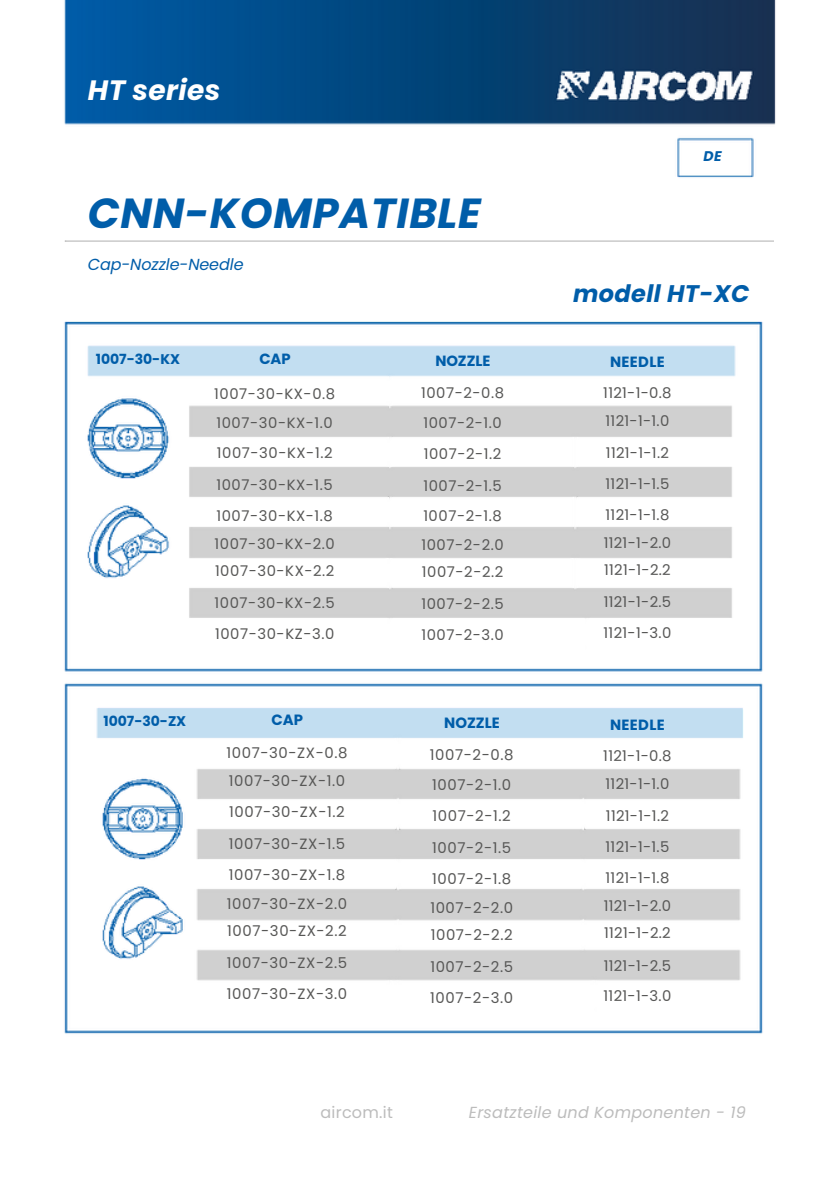
<style>
.page{position:relative;width:839px;height:1191px;background:#fff}
.page>*{position:absolute;margin:0;border:0;box-sizing:border-box;transform-origin:0 0}
.t1{font:italic 700 42px "Poppins";letter-spacing:.015em;color:#005da9}
.t2{font:italic 700 28px "Poppins";letter-spacing:.015em;color:#fff}
.t3{font:italic 700 24px "Poppins";letter-spacing:.015em;color:#005da9}
.t4{font:italic 16px "Poppins";letter-spacing:.02em;color:#bcbcbc}
.t5{font:italic 16px "Poppins";letter-spacing:-.005em;color:#005da9}
.t6{font:16px "Poppins";letter-spacing:.015em;color:#bcbcbc}
.t7{font:14.8px "Poppins";letter-spacing:.04em;color:#575756}
.t8{font:700 14.8px "Poppins";letter-spacing:-.005em;color:#005da9}
.t9{font:700 14px "Poppins";letter-spacing:-.005em;color:#005da9}
.t10{font:italic 700 14px "Poppins";color:#005da9}
</style>
<div class="page">
<img style="left:64px;top:321px;width:699px;height:713px">
<img style="left:64px;top:0;width:712px;height:178px">
<p class="t2" style="left:88px;top:70px;width:134px">HT series</p>
<p class="t1" style="left:88px;top:184px;width:394px">CNN-KOMPATIBLE</p>
<p class="t5" style="left:88px;top:253px;width:157px">Cap-Nozzle-Needle</p>
<p class="t9" style="left:96px;top:350px;width:86px">1007-30-KX</p>
<p class="t8" style="left:259px;top:349px;width:33px">CAP</p>
<p class="t7" style="left:214px;top:383px;width:122px">1007-30-KX-0.8</p>
<p class="t7" style="left:216px;top:413px;width:118px">1007-30-KX-1.0</p>
<p class="t7" style="left:217px;top:442px;width:117px">1007-30-KX-1.2</p>
<p class="t7" style="left:216px;top:474px;width:118px">1007-30-KX-1.5</p>
<p class="t7" style="left:216px;top:505px;width:118px">1007-30-KX-1.8</p>
<p class="t7" style="left:214px;top:534px;width:122px">1007-30-KX-2.0</p>
<p class="t7" style="left:215px;top:561px;width:121px">1007-30-KX-2.2</p>
<p class="t7" style="left:214px;top:593px;width:122px">1007-30-KX-2.5</p>
<p class="t7" style="left:215px;top:623px;width:121px">1007-30-KZ-3.0</p>
<p class="t9" style="left:104px;top:711px;width:84px">1007-30-ZX</p>
<p class="t8" style="left:271px;top:710px;width:33px">CAP</p>
<p class="t7" style="left:226px;top:742px;width:122px">1007-30-ZX-0.8</p>
<p class="t7" style="left:229px;top:771px;width:118px">1007-30-ZX-1.0</p>
<p class="t7" style="left:229px;top:802px;width:117px">1007-30-ZX-1.2</p>
<p class="t7" style="left:229px;top:834px;width:118px">1007-30-ZX-1.5</p>
<p class="t7" style="left:229px;top:865px;width:118px">1007-30-ZX-1.8</p>
<p class="t7" style="left:227px;top:893px;width:122px">1007-30-ZX-2.0</p>
<p class="t7" style="left:227px;top:921px;width:121px">1007-30-ZX-2.2</p>
<p class="t7" style="left:227px;top:953px;width:122px">1007-30-ZX-2.5</p>
<p class="t7" style="left:227px;top:984px;width:122px">1007-30-ZX-3.0</p>
<p class="t8" style="left:435px;top:351px;width:57px">NOZZLE</p>
<p class="t7" style="left:421px;top:383px;width:84px">1007-2-0.8</p>
<p class="t7" style="left:423px;top:412px;width:80px">1007-2-1.0</p>
<p class="t7" style="left:424px;top:443px;width:79px">1007-2-1.2</p>
<p class="t7" style="left:423px;top:475px;width:80px">1007-2-1.5</p>
<p class="t7" style="left:423px;top:506px;width:80px">1007-2-1.8</p>
<p class="t7" style="left:421px;top:534px;width:84px">1007-2-2.0</p>
<p class="t7" style="left:422px;top:561px;width:83px">1007-2-2.2</p>
<p class="t7" style="left:421px;top:593px;width:84px">1007-2-2.5</p>
<p class="t7" style="left:421px;top:624px;width:84px">1007-2-3.0</p>
<p class="t8" style="left:444px;top:712px;width:57px">NOZZLE</p>
<p class="t7" style="left:430px;top:745px;width:85px">1007-2-0.8</p>
<p class="t7" style="left:432px;top:774px;width:80px">1007-2-1.0</p>
<p class="t7" style="left:432px;top:805px;width:80px">1007-2-1.2</p>
<p class="t7" style="left:432px;top:838px;width:80px">1007-2-1.5</p>
<p class="t7" style="left:432px;top:869px;width:80px">1007-2-1.8</p>
<p class="t7" style="left:430px;top:897px;width:84px">1007-2-2.0</p>
<p class="t7" style="left:430px;top:924px;width:83px">1007-2-2.2</p>
<p class="t7" style="left:430px;top:957px;width:84px">1007-2-2.5</p>
<p class="t7" style="left:430px;top:988px;width:84px">1007-2-3.0</p>
<p class="t10" style="left:703px;top:146px;width:19px">DE</p>
<p class="t3" style="left:573px;top:277px;width:178px">modell HT-XC</p>
<p class="t8" style="left:610px;top:351px;width:56px">NEEDLE</p>
<p class="t7" style="left:603px;top:382px;width:70px">1121-1-0.8</p>
<p class="t7" style="left:605px;top:411px;width:65px">1121-1-1.0</p>
<p class="t7" style="left:606px;top:443px;width:64px">1121-1-1.2</p>
<p class="t7" style="left:605px;top:474px;width:65px">1121-1-1.5</p>
<p class="t7" style="left:605px;top:504px;width:65px">1121-1-1.8</p>
<p class="t7" style="left:603px;top:533px;width:69px">1121-1-2.0</p>
<p class="t7" style="left:604px;top:560px;width:68px">1121-1-2.2</p>
<p class="t7" style="left:603px;top:592px;width:69px">1121-1-2.5</p>
<p class="t7" style="left:603px;top:623px;width:69px">1121-1-3.0</p>
<p class="t8" style="left:610px;top:715px;width:56px">NEEDLE</p>
<p class="t7" style="left:603px;top:745px;width:70px">1121-1-0.8</p>
<p class="t7" style="left:605px;top:774px;width:65px">1121-1-1.0</p>
<p class="t7" style="left:606px;top:806px;width:64px">1121-1-1.2</p>
<p class="t7" style="left:605px;top:837px;width:65px">1121-1-1.5</p>
<p class="t7" style="left:605px;top:867px;width:65px">1121-1-1.8</p>
<p class="t7" style="left:603px;top:896px;width:69px">1121-1-2.0</p>
<p class="t7" style="left:604px;top:923px;width:68px">1121-1-2.2</p>
<p class="t7" style="left:603px;top:955px;width:69px">1121-1-2.5</p>
<p class="t7" style="left:603px;top:986px;width:69px">1121-1-3.0</p>
<p class="t6" style="left:320px;top:1102px;width:74px">aircom.it</p>
<p class="t4" style="left:469px;top:1102px;width:278px">Ersatzteile und Komponenten - 19</p>
</div>
